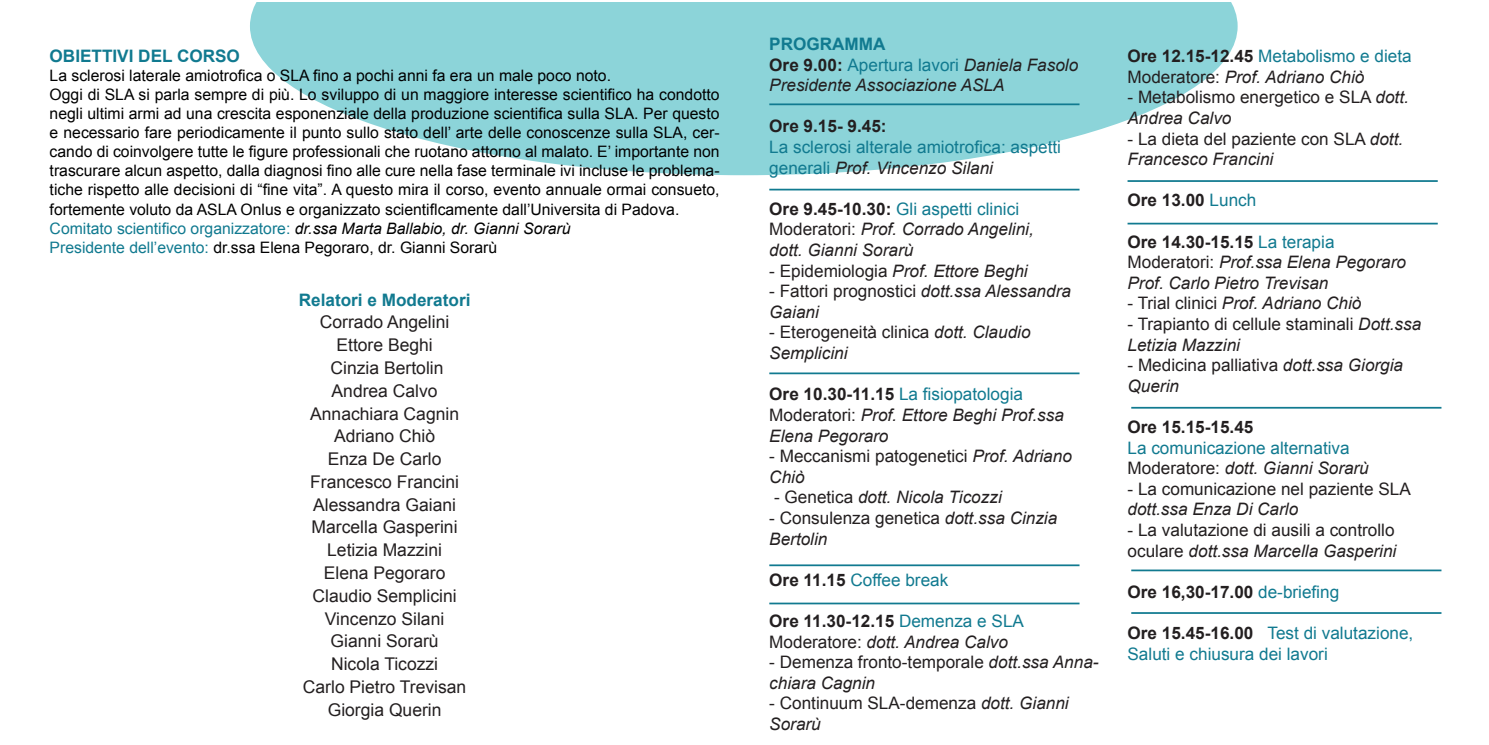
<style>
.page{position:relative;width:1489px;height:745px;background:#fff}
.page>*{position:absolute;margin:0;border:0;box-sizing:border-box;transform-origin:0 0}
.t1{font:17.5px/22.8px "Arial";color:#231f20;text-align:center}
.t2{font:italic 17.15px/20.7px "Arial";color:#231f20}
.t3{font:17.15px/20.7px "Arial";color:#231f20}
.t4{font:17.15px/20.7px "Arial";color:#117a90}
.t5{font:700 17.15px "Arial";color:#231f20}
.t6{font:700 17.15px "Arial";color:#117a90}
.t7{font:15.75px/18.9px "Arial";color:#000001}
.s1{color:#117a90}
.s2{font-style:italic}
.s3{font-weight:700;font-style:normal;color:#117a90}
.s4{font-weight:700;font-style:normal}
.s5{font-style:normal;color:#117a90}
.s6{font-style:italic;color:#231f20}
.s7{font-style:normal}
.s8{font-weight:700;color:#231f20}
.s9{color:#231f20}
.s10{font-weight:400;color:#117a90}
</style>
<div class="page">
<svg style="left:250px;top:2px;width:987px;height:173px;fill:#8cd4d9"></svg>
<hr style="left:769px;top:103px;width:310px;height:2px;background:#117a90">
<hr style="left:769px;top:189px;width:310px;height:1px;background:#117a90">
<hr style="left:769px;top:372px;width:310px;height:2px;background:#117a90">
<hr style="left:769px;top:564px;width:310px;height:2px;background:#117a90">
<hr style="left:769px;top:602px;width:310px;height:2px;background:#117a90">
<hr style="left:1127px;top:180px;width:310px;height:2px;background:#117a90">
<hr style="left:1127px;top:222px;width:310px;height:2px;background:#117a90">
<hr style="left:1131px;top:406px;width:310px;height:2px;background:#117a90">
<hr style="left:1131px;top:569px;width:310px;height:2px;background:#117a90">
<hr style="left:1131px;top:611px;width:310px;height:2px;background:#117a90">
<p class="t6" style="left:50px;top:45px;width:192px">OBIETTIVI DEL CORSO</p>
<p class="t7" style="left:50px;top:66px;width:671px">La sclerosi laterale amiotrofica o SLA fino a pochi anni fa era un male poco noto.<br>Oggi di SLA si parla sempre di più. Lo sviluppo di un maggiore interesse scientifico ha condotto negli ultimi armi ad una crescita esponenziale della produzione scientifica sulla SLA. Per questo e necessario fare periodicamente il punto sullo stato dell’ arte delle conoscenze sulla SLA, cer&shy;cando di coinvolgere tutte le figure professionali che ruotano attorno al malato. E’ importante non trascurare alcun aspetto, dalla diagnosi fino alle cure nella fase terminale ivi incluse le problema&shy;tiche rispetto alle decisioni di “fine vita”. A questo mira il corso, evento annuale ormai consueto,</p>
<p class="t7" style="left:50px;top:200px;width:631px">fortemente voluto da ASLA Onlus e organizzato scientiflcamente dall’Universita di Padova.<br><span class="s1">Comitato scientifico organizzatore:</span> <span class="s2">dr.ssa Marta Ballabio, dr. Gianni Sorarù<br></span><span class="s1">Presidente dell’evento:</span> dr.ssa Elena Pegoraro, dr. Gianni Sorarù</p>
<p class="t6" style="left:299px;top:288px;width:173px">Relatori e Moderatori</p>
<p class="t1" style="left:303px;top:311px;width:165px">Corrado Angelini<br>Ettore Beghi<br>Cinzia Bertolin<br>Andrea Calvo<br>Annachiara Cagnin<br>Adriano Chiò<br>Enza De Carlo<br>Francesco Francini<br>Alessandra Gaiani<br>Marcella Gasperini<br>Letizia Mazzini<br>Elena Pegoraro<br>Claudio Semplicini<br>Vincenzo Silani<br>Gianni Sorarù<br>Nicola Ticozzi<br>Carlo Pietro Trevisan<br>Giorgia Querin</p>
<p class="t2" style="left:769px;top:34px;width:310px"><span class="s3">PROGRAMMA<br></span><span class="s4">Ore 9.00:</span> <span class="s5">Apertura lavori</span> Daniela Fasolo<br>Presidente Associazione ASLA</p>
<p class="t5" style="left:769px;top:115px;width:119px">Ore 9.15- 9.45:</p>
<p class="t4" style="left:769px;top:137px;width:293px">La sclerosi alterale amiotrofica: aspetti generali <span class="s6">Prof. Vincenzo Silani</span></p>
<p class="t2" style="left:769px;top:198px;width:266px"><span class="s4">Ore 9.45-10.30:</span> <span class="s5">Gli aspetti clinici<br></span><span class="s7">Moderatori:</span> Prof. Corrado Angelini, dott. Gianni Sorarù</p>
<p class="t2" style="left:769px;top:260px;width:260px"><span class="s7">- Epidemiologia</span> Prof. Ettore Beghi</p>
<p class="t2" style="left:769px;top:281px;width:303px"><span class="s7">- Fattori prognostici</span> dott.ssa Alessandra<br>Gaiani</p>
<p class="t2" style="left:769px;top:322px;width:263px"><span class="s7">- Eterogeneità clinica</span> dott. Claudio<br>Semplicini</p>
<p class="t2" style="left:769px;top:384px;width:296px"><span class="s4">Ore 10.30-11.15</span> <span class="s5">La fisiopatologia<br></span><span class="s7">Moderatori:</span> Prof. Ettore Beghi Prof.ssa<br>Elena Pegoraro</p>
<p class="t3" style="left:769px;top:445px;width:304px">- Meccanismi patogenetici <span class="s2">Prof. Adriano<br>Chiò</span></p>
<p class="t2" style="left:774px;top:487px;width:229px"><span class="s7">- Genetica</span> dott. Nicola Ticozzi</p>
<p class="t2" style="left:769px;top:507px;width:289px"><span class="s7">- Consulenza genetica</span> dott.ssa Cinzia<br>Bertolin</p>
<p class="t4" style="left:769px;top:569px;width:180px"><span class="s8">Ore 11.15</span> Coffee break</p>
<p class="t2" style="left:769px;top:610px;width:256px"><span class="s4">Ore 11.30-12.15</span> <span class="s5">Demenza e SLA<br></span><span class="s7">Moderatore:</span> dott. Andrea Calvo</p>
<p class="t2" style="left:769px;top:651px;width:331px"><span class="s7">- Demenza fronto-temporale</span> dott.ssa Anna&shy;chiara Cagnin</p>
<p class="t3" style="left:769px;top:692px;width:301px">- Continuum SLA-demenza <span class="s2">dott. Gianni<br>Sorarù</span></p>
<p class="t4" style="left:1127px;top:46px;width:286px"><span class="s8">Ore 12.15-12.45</span> Metabolismo e dieta<br><span class="s9">Moderatore:</span> <span class="s6">Prof. Adriano Chiò</span></p>
<p class="t3" style="left:1127px;top:87px;width:283px">- Metabolismo energetico e SLA <span class="s2">dott.<br>Andrea Calvo</span></p>
<p class="t3" style="left:1127px;top:128px;width:277px">- La dieta del paziente con SLA <span class="s2">dott.<br>Francesco Francini</span></p>
<p class="t5" style="left:1127px;top:189px;width:130px">Ore 13.00 <span class="s10">Lunch</span></p>
<p class="t2" style="left:1127px;top:231px;width:280px"><span class="s4">Ore 14.30-15.15</span> <span class="s5">La terapia<br></span><span class="s7">Moderatori:</span> Prof.ssa Elena Pegoraro<br>Prof. Carlo Pietro Trevisan</p>
<p class="t2" style="left:1127px;top:293px;width:235px"><span class="s7">- Trial clinici</span> Prof. Adriano Chiò</p>
<p class="t3" style="left:1127px;top:313px;width:295px">- Trapianto di cellule staminali <span class="s2">Dott.ssa<br>Letizia Mazzini</span></p>
<p class="t2" style="left:1127px;top:355px;width:277px"><span class="s7">- Medicina palliativa</span> dott.ssa Giorgia<br>Querin</p>
<p class="t5" style="left:1127px;top:415px;width:127px">Ore 15.15-15.45</p>
<p class="t4" style="left:1127px;top:437px;width:243px">La comunicazione alternativa<br><span class="s9">Moderatore:</span> <span class="s6">dott. Gianni Sorarù</span></p>
<p class="t3" style="left:1127px;top:478px;width:285px">- La comunicazione nel paziente SLA</p>
<p class="t2" style="left:1127px;top:499px;width:172px">dott.ssa Enza Di Carlo</p>
<p class="t3" style="left:1127px;top:519px;width:270px">- La valutazione di ausili a controllo oculare <span class="s2">dott.ssa Marcella Gasperini</span></p>
<p class="t5" style="left:1127px;top:580px;width:213px">Ore 16,30-17.00 <span class="s10">de-briefing</span></p>
<p class="t4" style="left:1127px;top:622px;width:287px"><span class="s8">Ore 15.45-16.00</span> Test di valutazione,<br>Saluti e chiusura dei lavori</p>
</div>
